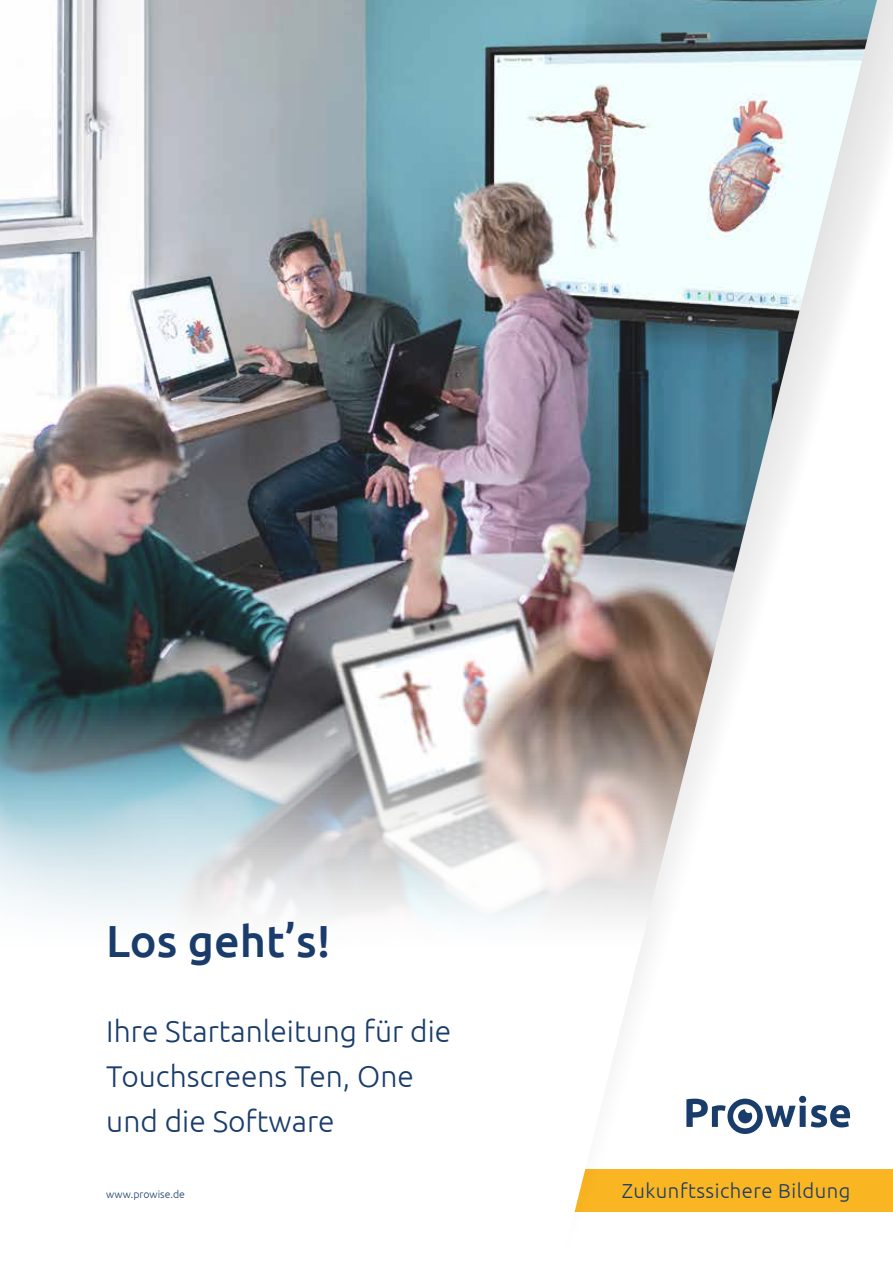
<style>
.page{position:relative;width:893px;height:1263px;background:#fff}
.page>*{position:absolute;margin:0;border:0;box-sizing:border-box;transform-origin:0 0}
.t1{font:500 45px "Ubuntu";color:#193c6b}
.t2{font:300 30px/45px "Ubuntu";color:#193c6b}
.t3{font:300 20.25px "Ubuntu";letter-spacing:.025em;color:#193c6b}
.t4{font:300 10.5px "Ubuntu";color:#193c6b}
</style>
<div class="page">
<svg style="left:877px;top:0;width:16px;height:1212px"></svg>
<svg style="left:574px;top:1095px;width:303px;height:117px"></svg>
<img style="left:0;top:0;width:877px;height:1031px">
<h1 class="t1" style="left:106px;top:912px;width:226px">Los geht’s!</h1>
<p class="t2" style="left:106px;top:1008px;width:347px">Ihre Startanleitung für die<br>Touchscreens Ten, One und die Software</p>
<p class="t4" style="left:106px;top:1188px;width:80px">www.prowise.de</p>
<p class="t3" style="left:622px;top:1178px;width:230px">Zukunftssichere Bildung</p>
</div>
